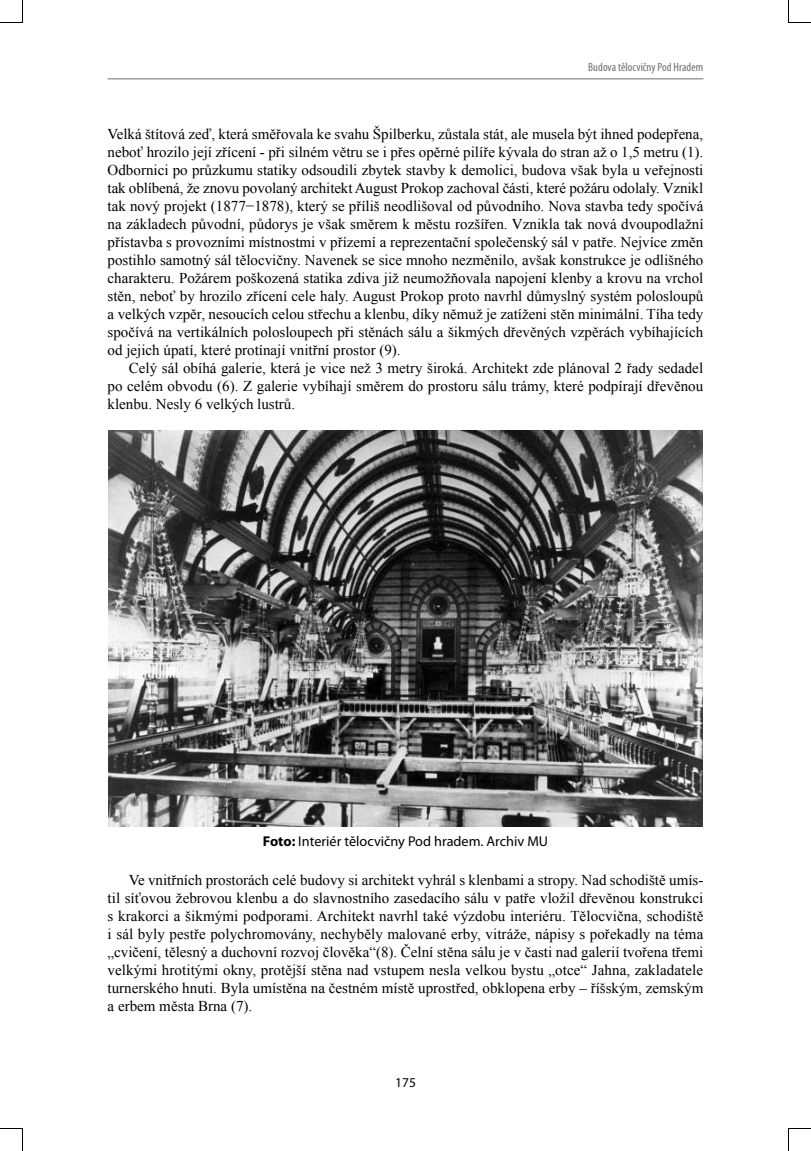
<style>
.page{position:relative;width:811px;height:1151px;background:#fff}
.page>*{position:absolute;margin:0;border:0;box-sizing:border-box;transform-origin:0 0}
.t1{font:15px/18px "Times New Roman";color:#000;text-align:justify}
.t2{font:14.25px "Myriad Pro";color:#000}
.t3{font:13.5px "Myriad Pro";color:#000}
.t4{font:condensed 12px "Myriad Pro";letter-spacing:.005em;color:#6e6e6e}
.s1{font-weight:700}
</style>
<div class="page">
<hr style="left:108px;top:78px;width:595px;height:1px;background:#6e6e6e">
<img style="left:108px;top:430px;width:594px;height:396px">
<svg style="left:0;top:0;width:23px;height:23px"></svg>
<svg style="left:0;top:1128px;width:23px;height:23px"></svg>
<svg style="left:788px;top:0;width:22px;height:23px"></svg>
<svg style="left:788px;top:1128px;width:22px;height:23px"></svg>
<p class="t4" style="left:588px;top:59px;width:117px">Budova tělocvičny Pod Hradem</p>
<p class="t1" style="left:108px;top:125px;width:597px">Velká štítová zeď, která směřovala ke svahu Špilberku, zůstala stát, ale musela být ihned podepřena, neboť hrozilo její zřícení - při silném větru se i přes opěrné pilíře kývala do stran až o 1,5 metru (1).<br>Odbornici po průzkumu statiky odsoudili zbytek stavby k demolici, budova však byla u veřejnosti tak oblíbená, že znovu povolaný architekt August Prokop zachoval části, které požáru odolaly. Vznikl tak nový projekt (1877−1878), který se příliš neodlišoval od původního. Nova stavba tedy spočívá na základech původní, půdorys je však směrem k městu rozšířen. Vznikla tak nová dvoupodlažní přístavba s provozními místnostmi v přízemí a reprezentační společenský sál v patře. Nejvíce změn postihlo samotný sál tělocvičny. Navenek se sice mnoho nezměnilo, avšak konstrukce je odlišného charakteru. Požárem poškozená statika zdiva již neumožňovala napojení klenby a krovu na vrchol stěn, neboť by hrozilo zřícení cele haly. August Prokop proto navrhl důmyslný systém polosloupů a velkých vzpěr, nesoucích celou střechu a klenbu, díky němuž je zatíženi stěn minimální. Tíha tedy spočívá na vertikálních polosloupech při stěnách sálu a šikmých dřevěných vzpěrách vybíhajících od jejich úpatí, které protínají vnitřní prostor (9).</p>
<p class="t1" style="left:108px;top:359px;width:597px;text-indent:21px">Celý sál obíhá galerie, která je vice než 3 metry široká. Architekt zde plánoval 2 řady sedadel po celém obvodu (6). Z galerie vybíhají směrem do prostoru sálu trámy, které podpírají dřevěnou klenbu. Nesly 6 velkých lustrů.</p>
<p class="t2" style="left:263px;top:832px;width:286px"><span class="s1">Foto:</span> Interiér tělocvičny Pod hradem. Archiv MU</p>
<p class="t1" style="left:108px;top:870px;width:597px;text-indent:21px">Ve vnitřních prostorách celé budovy si architekt vyhrál s klenbami a stropy. Nad schodiště umís&shy;til síťovou žebrovou klenbu a do slavnostního zasedacího sálu v patře vložil dřevěnou konstrukci s krakorci a šikmými podporami. Architekt navrhl také výzdobu interiéru. Tělocvična, schodiště i sál byly pestře polychromovány, nechyběly malované erby, vitráže, nápisy s pořekadly na téma „cvičení, tělesný a duchovní rozvoj člověka“(8). Čelní stěna sálu je v časti nad galerií tvořena třemi velkými hrotitými okny, protější stěna nad vstupem nesla velkou bystu „otce“ Jahna, zakladatele turnerského hnuti. Byla umístěna na čestném místě uprostřed, obklopena erby – říšským, zemským a erbem města Brna (7).</p>
<p class="t3" style="left:395px;top:1074px;width:22px">175</p>
</div>
